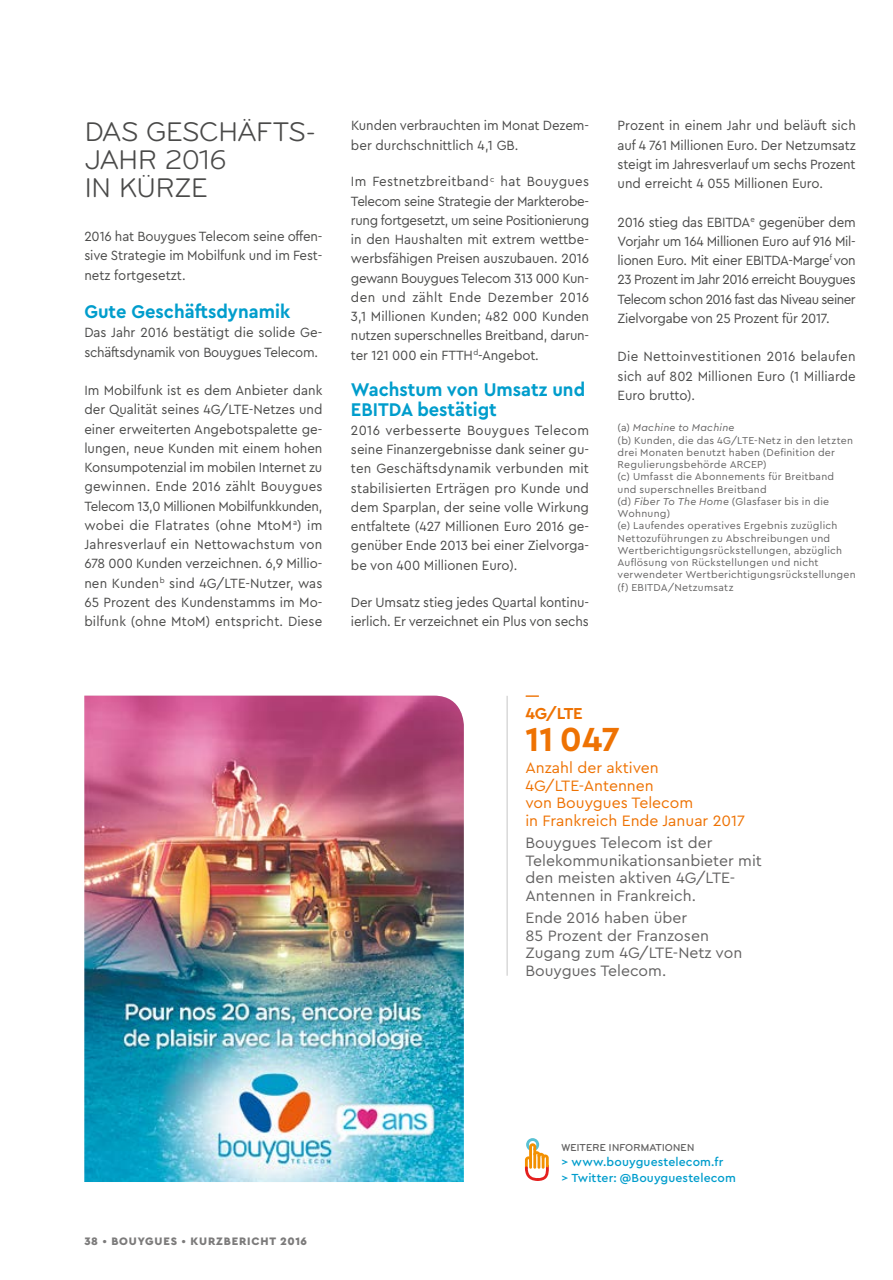
<style>
.page{position:relative;width:893px;height:1280px;background:#fff}
.page>*{position:absolute;margin:0;border:0;box-sizing:border-box;transform-origin:0 0}
.t1{font:700 35px "Cera PRO";color:#ee7203}
.t2{font:28px/28px "Bryant";letter-spacing:-.03em;color:#4a4a49}
.t3{font:700 19.25px/19.2px "Cera PRO";color:#009dcc;scale:.95 1}
.t4{font:700 16.62px "Cera PRO";color:#ee7203}
.t5{font:15.75px/17.5px "Cera PRO";color:#646363}
.t6{font:15.75px/17.5px "Cera PRO";color:#ee7203}
.t7{font:14px/19.2px "Cera PRO";letter-spacing:-.005em;color:#4a4a49;text-align:justify;scale:.95 1}
.t8{font:500 12.25px/15.8px "Cera PRO";letter-spacing:.01em;color:#009dcc}
.t9{font:900 11.38px "Cera PRO";letter-spacing:.07em;color:#7c7b7b}
.t10{font:10.5px/12.2px "Cera PRO";letter-spacing:.025em;color:#646363}
.t11{font:500 10.5px "Bryant";letter-spacing:-.02em;color:#646363}
.s1{font-style:italic}
.s2{font-weight:500}
</style>
<div class="page">
<img style="left:84px;top:696px;width:380px;height:486px">
<svg style="left:526px;top:695px;width:12px;height:2px"></svg>
<hr style="left:507px;top:696px;width:1px;height:280px;background:#c6c6c6">
<svg style="left:525px;top:1138px;width:24px;height:43px"></svg>
<h2 class="t2" style="left:84px;top:118px;width:234px">DAS GESCHÄFTS-<br>JAHR 2016<br>IN KÜRZE</h2>
<p class="t7" style="left:84px;top:226px;width:252px">2016 hat Bouygues Telecom seine offen&shy;sive Strategie im Mobilfunk und im Fest&shy;netz fortgesetzt.</p>
<h3 class="t3" style="left:84px;top:301px;width:218px">Gute Geschäftsdynamik</h3>
<p class="t7" style="left:84px;top:322px;width:252px">Das Jahr 2016 bestätigt die solide Ge&shy;schäftsdynamik von Bouygues Telecom.</p>
<p class="t7" style="left:84px;top:380px;width:252px">Im Mobilfunk ist es dem Anbieter dank der Qualität seines 4G/LTE-Netzes und einer erweiterten Angebotspalette ge&shy;lungen, neue Kunden mit einem hohen Konsumpotenzial im mobilen Internet zu gewinnen. Ende 2016 zählt Bouygues Telecom 13,0 Millionen Mobilfunkkunden, wobei die Flatrates (ohne MtoM<sup>a</sup>) im Jahresverlauf ein Nettowachstum von 678 000 Kunden verzeichnen. 6,9 Millio&shy;nen Kunden<sup>b</sup> sind 4G/LTE-Nutzer, was 65 Prozent des Kundenstamms im Mo&shy;bilfunk (ohne MtoM) entspricht. Diese</p>
<p class="t7" style="left:351px;top:115px;width:252px">Kunden verbrauchten im Monat Dezem&shy;ber durchschnittlich 4,1 GB.</p>
<p class="t7" style="left:351px;top:171px;width:252px">Im Festnetzbreitband<sup>c</sup> hat Bouygues Telecom seine Strategie der Markterobe&shy;rung fortgesetzt, um seine Positionierung in den Haushalten mit extrem wettbe&shy;werbsfähigen Preisen auszubauen. 2016 gewann Bouygues Telecom 313 000 Kun&shy;den und zählt Ende Dezember 2016<br>3,1 Millionen Kunden; 482 000 Kunden nutzen superschnelles Breitband, darun&shy;ter 121 000 ein FTTH<sup>d</sup>-Angebot.</p>
<h3 class="t3" style="left:351px;top:379px;width:248px">Wachstum von Umsatz und<br>EBITDA bestätigt</h3>
<p class="t7" style="left:351px;top:420px;width:252px">2016 verbesserte Bouygues Telecom seine Finanzergebnisse dank seiner gu&shy;ten Geschäftsdynamik verbunden mit stabilisierten Erträgen pro Kunde und dem Sparplan, der seine volle Wirkung entfaltete (427 Millionen Euro 2016 ge&shy;genüber Ende 2013 bei einer Zielvorga&shy;be von 400 Millionen Euro).</p>
<p class="t7" style="left:351px;top:592px;width:252px">Der Umsatz stieg jedes Quartal kontinu&shy;ierlich. Er verzeichnet ein Plus von sechs</p>
<p class="t7" style="left:618px;top:115px;width:252px">Prozent in einem Jahr und beläuft sich auf 4 761 Millionen Euro. Der Netzumsatz steigt im Jahresverlauf um sechs Prozent und erreicht 4 055 Millionen Euro.</p>
<p class="t7" style="left:618px;top:212px;width:252px">2016 stieg das EBITDA<sup>e</sup> gegenüber dem Vorjahr um 164 Millionen Euro auf 916 Mil&shy;lionen Euro. Mit einer EBITDA-Marge<sup>f</sup> von 23 Prozent im Jahr 2016 erreicht Bouygues Telecom schon 2016 fast das Niveau seiner Zielvorgabe von 25 Prozent für 2017.</p>
<p class="t7" style="left:618px;top:346px;width:252px">Die Nettoinvestitionen 2016 belaufen sich auf 802 Millionen Euro (1 Milliarde Euro brutto).</p>
<p class="t10" style="left:618px;top:421px;width:240px">(a) <span class="s1">Machine to Machine<br></span>(b) Kunden, die das 4G/LTE-Netz in den letzten drei Monaten benutzt haben (Definition der Regulierungsbehörde ARCEP)<br>(c) Umfasst die Abonnements für Breitband und superschnelles Breitband<br>(d) <span class="s1">Fiber To The Home</span> (Glasfaser bis in die Wohnung)<br>(e) Laufendes operatives Ergebnis zuzüglich Nettozuführungen zu Abschreibungen und Wertberichtigungsrückstellungen, abzüglich Auflösung von Rückstellungen und nicht verwendeter Wertberichtigungsrückstellungen (f) EBITDA/Netzumsatz</p>
<p class="t4" style="left:525px;top:703px;width:59px">4G/LTE</p>
<h1 class="t1" style="left:525px;top:716px;width:96px">11 047</h1>
<p class="t6" style="left:525px;top:758px;width:221px">Anzahl der aktiven<br>4G/LTE-Antennen<br>von Bouygues Telecom<br>in Frankreich Ende Januar 2017</p>
<p class="t5" style="left:525px;top:833px;width:238px">Bouygues Telecom ist der<br>Telekommunikationsanbieter mit den meisten aktiven 4G/LTE-<br>Antennen in Frankreich.</p>
<p class="t5" style="left:525px;top:908px;width:218px">Ende 2016 haben über<br>85 Prozent der Franzosen<br>Zugang zum 4G/LTE-Netz von<br>Bouygues Telecom.</p>
<p class="t9" style="left:84px;top:1234px;width:224px">38 <span class="s2">•</span> BOUYGUES <span class="s2">•</span> KURZBERICHT 2016</p>
<p class="t11" style="left:561px;top:1141px;width:135px">WEITERE INFORMATIONEN</p>
<p class="t8" style="left:561px;top:1154px;width:176px">&gt; www.bouyguestelecom.fr<br>&gt; Twitter: @Bouyguestelecom</p>
</div>
